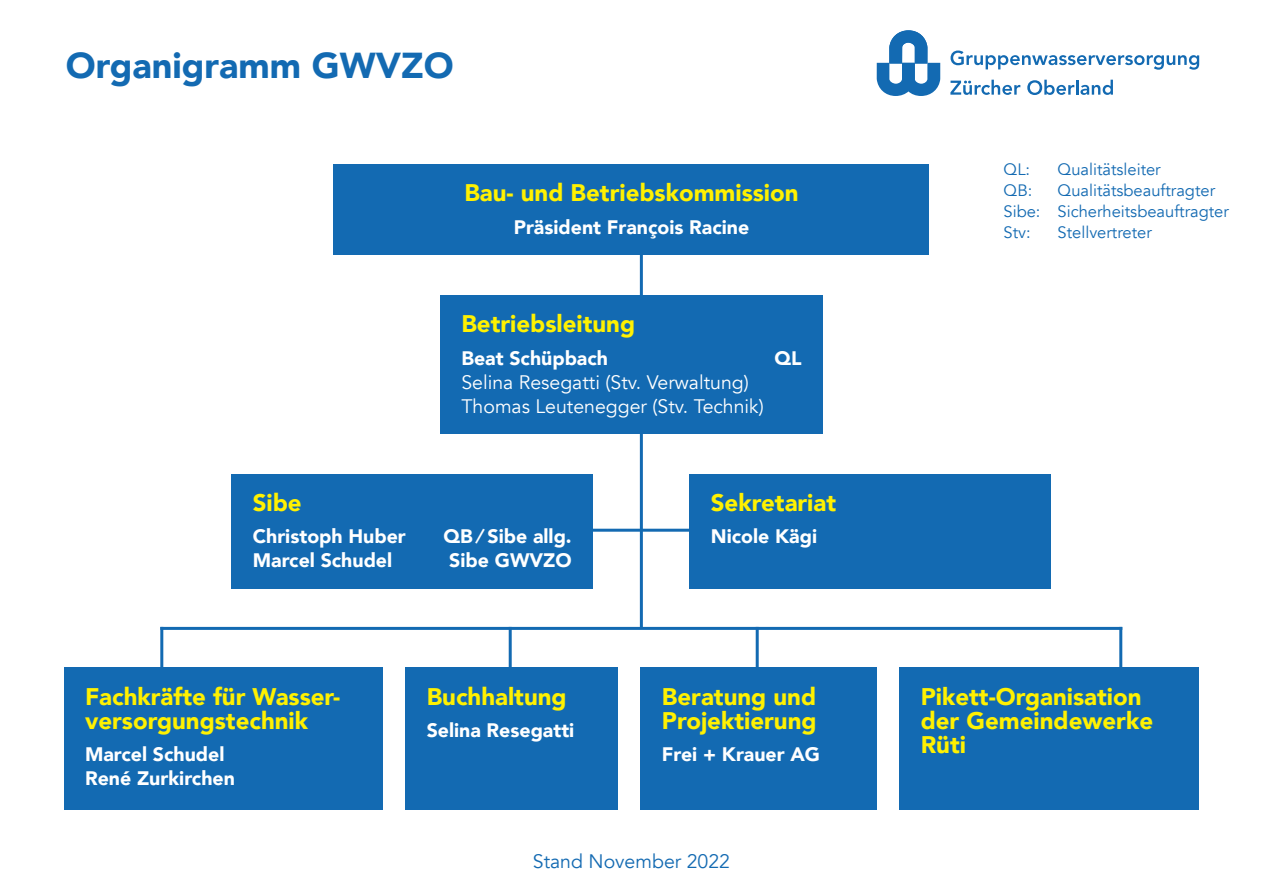
<style>
.page{position:relative;width:1263px;height:893px;background:#fff}
.page>*{position:absolute;margin:0;border:0;box-sizing:border-box;transform-origin:0 0}
.t1{font:900 36px "Avenir";color:#136ab2}
.t2{font:900 24px/24px "Avenir";color:#fff101}
.t3{font:900 19.5px/24px "Avenir";color:#fff}
.t4{font:19.5px/24px "Avenir";color:#fff}
.t5{font:19.5px "Avenir";color:#136ab2}
.t6{font:16.5px/21px "Avenir";color:#136ab2}
</style>
<div class="page">
<div style="left:334px;top:164px;width:595px;height:91px;background:#136ab2"></div>
<div style="left:440px;top:295px;width:383px;height:139px;background:#136ab2"></div>
<div style="left:64px;top:668px;width:319px;height:142px;background:#136ab2"></div>
<div style="left:405px;top:668px;width:213px;height:142px;background:#136ab2"></div>
<div style="left:641px;top:668px;width:236px;height:142px;background:#136ab2"></div>
<div style="left:899px;top:668px;width:300px;height:142px;background:#136ab2"></div>
<hr style="left:640px;top:254px;width:3px;height:41px;background:#136ab2">
<hr style="left:640px;top:432px;width:3px;height:196px;background:#136ab2">
<hr style="left:160px;top:627px;width:3px;height:41px;background:#136ab2">
<hr style="left:1119px;top:627px;width:3px;height:41px;background:#136ab2">
<hr style="left:756px;top:627px;width:3px;height:41px;background:#136ab2">
<hr style="left:509px;top:627px;width:3px;height:41px;background:#136ab2">
<svg style="left:950px;top:51px;width:249px;height:19px"></svg>
<svg style="left:950px;top:80px;width:70px;height:15px"></svg>
<svg style="left:1027px;top:80px;width:86px;height:15px"></svg>
<svg style="left:877px;top:30px;width:63px;height:66px"></svg>
<hr style="left:543px;top:529px;width:196px;height:3px;background:#136ab2">
<hr style="left:160px;top:627px;width:962px;height:3px;background:#136ab2">
<div style="left:232px;top:474px;width:361px;height:115px;background:#136ab2"></div>
<div style="left:690px;top:474px;width:361px;height:115px;background:#136ab2"></div>
<h1 class="t1" style="left:66px;top:34px;width:389px">Organigramm GWVZO</h1>
<p class="t2" style="left:464px;top:180px;width:336px">Bau- und Betriebskommission</p>
<p class="t3" style="left:514px;top:214px;width:237px">Präsident François Racine</p>
<p class="t2" style="left:461px;top:311px;width:175px">Betriebsleitung</p>
<p class="t3" style="left:461px;top:345px;width:148px">Beat Schüpbach</p>
<p class="t3" style="left:774px;top:345px;width:29px">QL</p>
<p class="t4" style="left:461px;top:370px;width:304px">Selina Resegatti (Stv. Verwaltung)<br>Thomas Leutenegger (Stv. Technik)</p>
<p class="t2" style="left:253px;top:490px;width:50px">Sibe</p>
<p class="t3" style="left:253px;top:524px;width:155px">Christoph Huber</p>
<p class="t3" style="left:443px;top:524px;width:130px">QB / Sibe allg.</p>
<p class="t3" style="left:253px;top:548px;width:141px">Marcel Schudel</p>
<p class="t3" style="left:449px;top:548px;width:124px">Sibe GWVZO</p>
<p class="t2" style="left:85px;top:684px;width:257px">Fachkräfte für Wasser&shy;versorgungstechnik</p>
<p class="t3" style="left:85px;top:742px;width:151px">Marcel Schudel<br>René Zurkirchen</p>
<p class="t2" style="left:427px;top:684px;width:142px">Buchhaltung</p>
<p class="t3" style="left:427px;top:718px;width:149px">Selina Resegatti</p>
<p class="t2" style="left:711px;top:490px;width:127px">Sekretariat</p>
<p class="t3" style="left:711px;top:524px;width:108px">Nicole Kägi</p>
<p class="t2" style="left:662px;top:684px;width:156px">Beratung und<br>Projektierung</p>
<p class="t3" style="left:662px;top:742px;width:160px">Frei + Krauer AG</p>
<p class="t5" style="left:533px;top:849px;width:199px">Stand November 2022</p>
<p class="t6" style="left:1003px;top:159px;width:28px">QL:</p>
<p class="t6" style="left:1057px;top:159px;width:105px">Qualitätsleiter</p>
<p class="t6" style="left:1003px;top:180px;width:30px">QB:</p>
<p class="t6" style="left:1003px;top:180px;width:227px;text-indent:54px">Qualitätsbeauftragter<br>Sibe: Sicherheitsbeauftragter<br>Stv:</p>
<p class="t6" style="left:1057px;top:222px;width:96px">Stellvertreter</p>
<p class="t2" style="left:921px;top:684px;width:234px">Pikett-Organisation der Gemeindewerke<br>Rüti</p>
</div>
